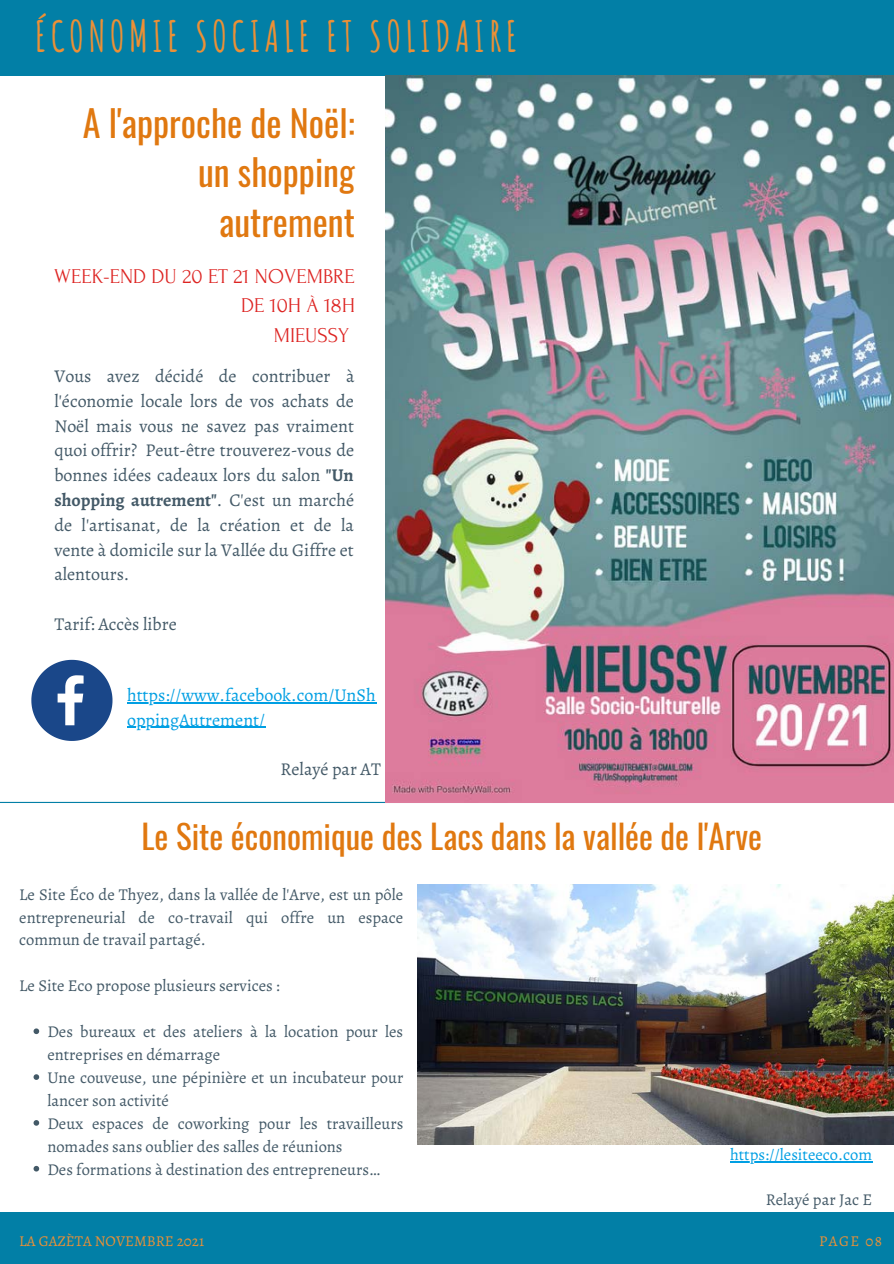
<style>
.page{position:relative;width:894px;height:1264px;background:#fff}
.page>*{position:absolute;margin:0;border:0;box-sizing:border-box;transform-origin:0 0}
.t1{font:700 42px "Amatic SC";letter-spacing:.1em;color:#ec9036}
.t2{font:36px/49.5px "Oswald";color:#e07810;text-align:right}
.t3{font:33px "Oswald";color:#e07810}
.t4{font:21px "Forum";color:#dd2422}
.t5{font:18px/24.8px "Alegreya";color:#435967;text-align:justify}
.t6{font:18px/24.8px "Alegreya";color:#009fe3}
.t7{font:16.5px/23px "Alegreya";color:#435967}
.t8{font:16.5px "Alegreya";color:#009fe3}
.t9{font:15px "Alegreya";color:#ec9036}
.s1{font-weight:700}
</style>
<div class="page">
<div style="left:0;top:1212px;width:893px;height:51px;background:#027fa6"></div>
<div style="left:0;top:0;width:893px;height:76px;background:#027fa6"></div>
<hr style="left:0;top:801px;width:893px;height:2px;background:#027fa6">
<img style="left:418px;top:884px;width:475px;height:260px">
<img style="left:385px;top:75px;width:508px;height:727px">
<svg style="left:31px;top:660px;width:81px;height:81px"></svg>
<svg style="left:34px;top:1028px;width:5px;height:6px"></svg>
<svg style="left:34px;top:1074px;width:5px;height:5px"></svg>
<svg style="left:34px;top:1120px;width:5px;height:5px"></svg>
<svg style="left:34px;top:1165px;width:5px;height:6px"></svg>
<hr style="left:729px;top:1161px;width:142px;height:1px;background:#009fe3">
<hr style="left:127px;top:702px;width:249px;height:1px;background:#009fe3">
<hr style="left:127px;top:726px;width:138px;height:2px;background:#009fe3">
<p class="t1" style="left:35px;top:9px;width:484px">ÉCONOMIE SOCIALE ET SOLIDAIRE</p>
<p class="t2" style="left:83px;top:97px;width:273px">A l'approche de Noël: un shopping autrement</p>
<p class="t4" style="left:54px;top:265px;width:302px">WEEK-END DU 20 ET 21 NOVEMBRE</p>
<p class="t4" style="left:241px;top:294px;width:115px">DE 10H À 18H</p>
<p class="t4" style="left:273px;top:324px;width:77px">MIEUSSY</p>
<p class="t5" style="left:54px;top:364px;width:301px">Vous avez décidé de contribuer à l'économie locale lors de vos achats de Noël mais vous ne savez pas vraiment quoi offrir? Peut-être trouverez-vous de bonnes idées cadeaux lors du salon <span class="s1">"Un shopping autrement"</span>. C'est un marché de l'artisanat, de la création et de la vente à domicile sur la Vallée du Giffre et alentours.</p>
<p class="t5" style="left:54px;top:611px;width:124px">Tarif: Accès libre</p>
<p class="t6" style="left:127px;top:682px;width:250px">https://www.facebook.com/UnSh oppingAutrement/</p>
<p class="t5" style="left:280px;top:756px;width:102px">Relayé par AT</p>
<p class="t3" style="left:141px;top:810px;width:621px">Le Site économique des Lacs dans la vallée de l'Arve</p>
<p class="t7" style="left:19px;top:882px;width:385px;text-align:justify">Le Site Éco de Thyez, dans la vallée de l'Arve, est un pôle entrepreneurial de co-travail qui offre un espace commun de travail partagé.</p>
<p class="t7" style="left:19px;top:974px;width:262px">Le Site Eco propose plusieurs services :</p>
<p class="t7" style="left:47px;top:1020px;width:357px">Des bureaux et des ateliers à la location pour les entreprises en démarrage</p>
<p class="t7" style="left:47px;top:1065px;width:357px">Une couveuse, une pépinière et un incubateur pour lancer son activité</p>
<p class="t7" style="left:47px;top:1111px;width:357px">Deux espaces de coworking pour les travailleurs nomades sans oublier des salles de réunions</p>
<p class="t7" style="left:47px;top:1157px;width:334px">Des formations à destination des entrepreneurs…</p>
<p class="t8" style="left:729px;top:1143px;width:143px">https://lesiteeco.com</p>
<p class="t7" style="left:765px;top:1188px;width:108px">Relayé par Jac E</p>
<p class="t9" style="left:19px;top:1230px;width:186px">LA GAZÈTA NOVEMBRE 2021</p>
<p class="t9" style="left:818px;top:1230px;width:65px">PAGE 08</p>
</div>
